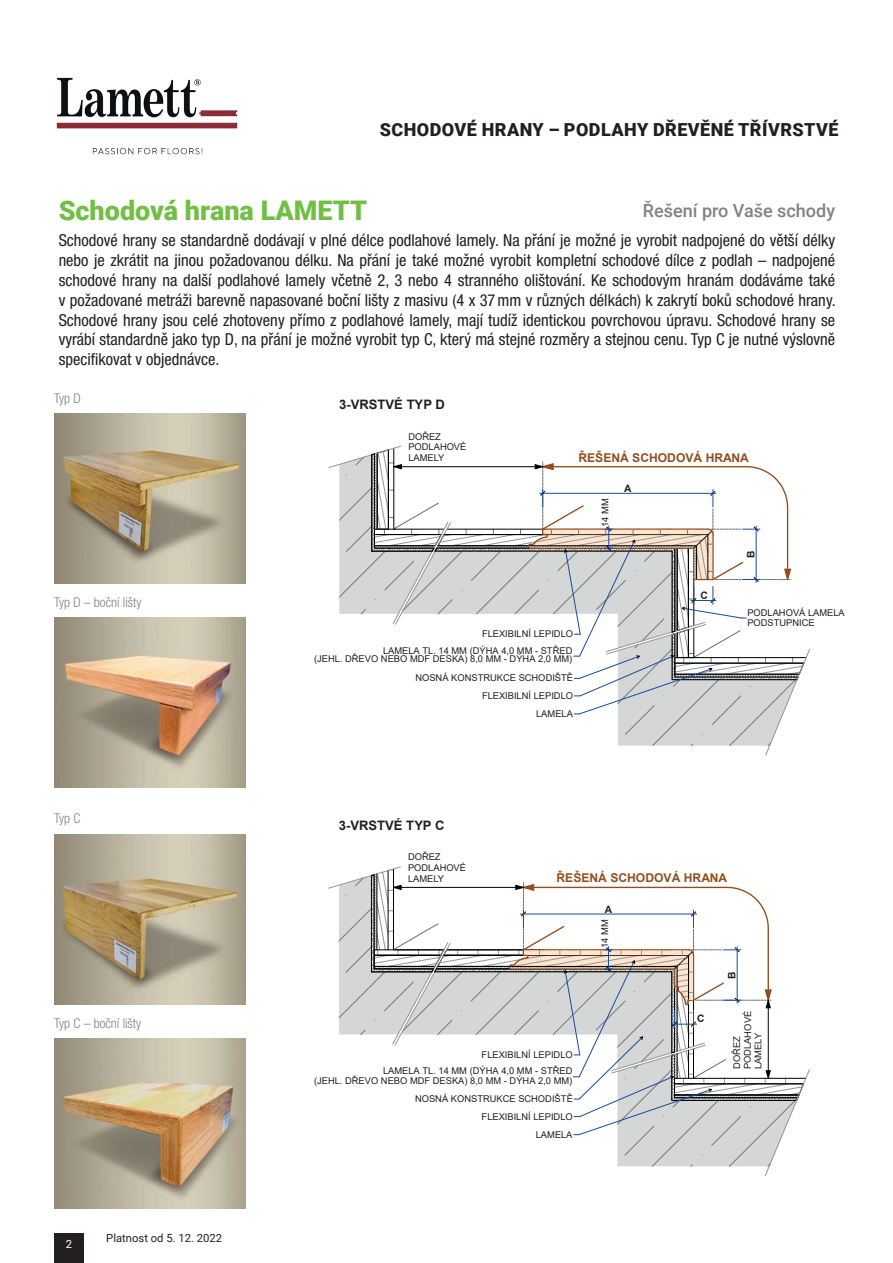
<style>
.page{position:relative;width:893px;height:1263px;background:#fff}
.page>*{position:absolute;margin:0;border:0;box-sizing:border-box;transform-origin:0 0}
.t1{font:900 27px "Roboto";color:#71bf44}
.t2{font:900 18px "Roboto";letter-spacing:.025em;color:#231f20}
.t3{font:500 18px "Roboto";color:#808285}
.t4{font:condensed 16.5px/19.8px "Helvetica Neue LT Pro";color:#231f20;text-align:justify}
.t5{font:300 condensed 13.5px "Helvetica Neue LT Pro";color:#808285}
.t6{font:700 13.05px "Arial";letter-spacing:.005em;color:#231f20}
.t7{font:700 12.15px "Arial";color:#934e1f}
.t8{font:11.25px "Roboto";color:#231f20}
.t9{font:11.25px "Roboto";color:#fff}
.t10{font:700 10.2px "Arial";color:#231f20}
.t11{font:9.3px/10.6px "Arial";color:#231f20}
.t12{font:9.3px/10.6px "Arial";color:#231f20;text-align:right}
.s1{font-style:inherit}
</style>
<div class="page">
<div style="left:54px;top:1233px;width:30px;height:30px;background:#231f20"></div>
<img style="left:56px;top:77px;width:182px;height:78px">
<img style="left:54px;top:413px;width:191px;height:171px">
<img style="left:54px;top:618px;width:191px;height:170px">
<img style="left:54px;top:835px;width:191px;height:170px">
<img style="left:54px;top:1039px;width:191px;height:170px">
<svg style="left:328px;top:866px;width:482px;height:310px"></svg>
<svg style="left:329px;top:446px;width:481px;height:309px"></svg>
<p class="t2" style="left:380px;top:117px;width:460px">SCHODOVÉ HRANY – PODLAHY DŘEVĚNÉ TŘÍVRSTVÉ</p>
<h1 class="t1" style="left:59px;top:192px;width:310px">Schodová hrana LAMETT</h1>
<p class="t3" style="left:643px;top:198px;width:194px">Řešení pro Vaše schody</p>
<p class="t4" style="left:59px;top:231px;width:779px">Schodové hrany se standardně dodávají v plné délce podlahové lamely. Na přání je možné je vyrobit nadpojené do větší délky nebo je zkrátit na jinou požadovanou délku. Na přání je také možné vyrobit kompletní schodové dílce z podlah – nadpojené schodové hrany na další podlahové lamely včetně 2, 3 nebo 4 stranného olištování. Ke schodovým hranám dodáváme také v požadované metráži barevně napasované boční lišty z masivu (4 x 37mm v různých délkách) k zakrytí boků schodové hrany.<br>Schodové hrany jsou celé zhotoveny přímo z podlahové lamely, mají tudíž identickou povrchovou úpravu. Schodové hrany se vyrábí standardně jako typ D, na přání je možné vyrobit typ C, který má stejné rozměry a stejnou cenu. Typ C je nutné výslovně specifikovat v objednávce.</p>
<p class="t5" style="left:54px;top:390px;width:28px">Typ D</p>
<p class="t5" style="left:54px;top:594px;width:89px">Typ D – boční lišty</p>
<p class="t5" style="left:54px;top:811px;width:28px">Typ C</p>
<p class="t5" style="left:54px;top:1015px;width:89px">Typ C – boční lišty</p>
<p class="t9" style="left:66px;top:1236px;width:8px">2</p>
<p class="t8" style="left:106px;top:1230px;width:117px">Platnost od 5. 12. 2022</p>
<p class="t6" style="left:339px;top:396px;width:107px">3-VRSTVÉ TYP D</p>
<p class="t11" style="left:408px;top:431px;width:59px">DOŘEZ<br>PODLAHOVÉ<br>LAMELY</p>
<p class="t7" style="left:578px;top:449px;width:172px">ŘEŠENÁ SCHODOVÁ HRANA</p>
<p class="t11" style="left:600px;top:527px;width:30px;rotate:-90deg">14 MM</p>
<p class="t10" style="left:624px;top:481px;width:9px">A</p>
<p class="t11" style="left:482px;top:628px;width:93px">FLEXIBILNÍ LEPIDLO</p>
<p class="t10" style="left:700px;top:588px;width:9px">C</p>
<p class="t10" style="left:744px;top:558px;width:9px;rotate:-90deg">B</p>
<p class="t11" style="left:747px;top:607px;width:99px">PODLAHOVÁ LAMELA<br>PODSTUPNICE</p>
<p class="t12" style="left:314px;top:646px;width:260px;line-height:8.4px"><span class="s1">LAMELA TL. 14 MM</span> (DÝHA 4,0 MM - STŘED<br>(<span class="s1">JEHL.</span> DŘEVO NEBO MDF DESKA) 8,0 MM - DÝHA 2,0 MM)</p>
<p class="t11" style="left:415px;top:673px;width:159px">NOSNÁ KONSTRUKCE SCHODIŠTĚ</p>
<p class="t11" style="left:536px;top:708px;width:38px">LAMELA</p>
<p class="t11" style="left:482px;top:690px;width:93px">FLEXIBILNÍ LEPIDLO</p>
<p class="t6" style="left:339px;top:816px;width:107px">3-VRSTVÉ TYP C</p>
<p class="t11" style="left:408px;top:852px;width:59px">DOŘEZ<br>PODLAHOVÉ<br>LAMELY</p>
<p class="t7" style="left:557px;top:869px;width:172px">ŘEŠENÁ SCHODOVÁ HRANA</p>
<p class="t10" style="left:605px;top:902px;width:9px">A</p>
<p class="t11" style="left:599px;top:948px;width:30px;rotate:-90deg">14 MM</p>
<p class="t10" style="left:725px;top:979px;width:9px;rotate:-90deg">B</p>
<p class="t11" style="left:482px;top:1049px;width:93px">FLEXIBILNÍ LEPIDLO</p>
<p class="t12" style="left:314px;top:1065px;width:260px">LAMELA TL. 14 MM (DÝHA 4,0 MM - STŘED<br>(<span class="s1">JEHL.</span> DŘEVO NEBO MDF DESKA) 8,0 MM - DÝHA 2,0 MM)</p>
<p class="t11" style="left:415px;top:1093px;width:159px">NOSNÁ KONSTRUKCE SCHODIŠTĚ</p>
<p class="t11" style="left:536px;top:1129px;width:38px">LAMELA</p>
<p class="t11" style="left:482px;top:1111px;width:93px">FLEXIBILNÍ LEPIDLO</p>
<p class="t10" style="left:697px;top:1011px;width:9px">C</p>
<p class="t11" style="left:731px;top:1069px;width:59px;rotate:-90deg">DOŘEZ<br>PODLAHOVÉ<br>LAMELY</p>
</div>
